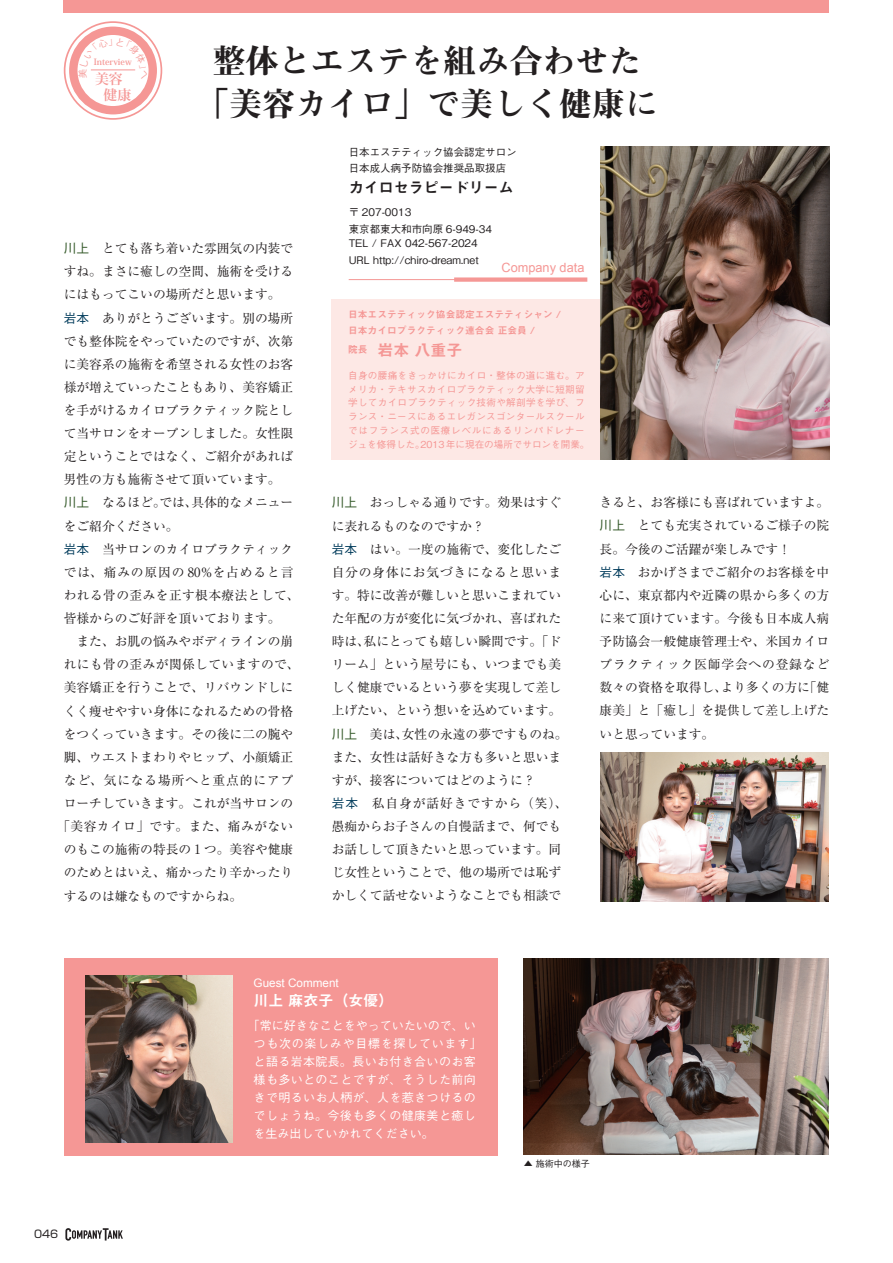
<style>
.page{position:relative;width:893px;height:1263px;background:#fff}
.page>*{position:absolute;margin:0;border:0;box-sizing:border-box;transform-origin:0 0}
.t1{font:33px/42.5px "Midashi Min Pro MA31";color:#231f20;text-align:center}
.t2{font:15.9px "Midashi Go Pro MB31";color:#f59795}
.t3{font:15px "Midashi Go Pro MB31";color:#231f20}
.t4{font:15px "Midashi Go Pro MB31";color:#fff}
.t5{font:700 13.8px/15.5px "Koz Min Pro";color:#f59795}
.t6{font:12.75px/23.1px "Ryumin Pro";color:#231f20}
.t7{font:12.75px "Ryumin Pro";letter-spacing:.03em;color:#231f20}
.t8{font:12.75px "Ryumin Pro";letter-spacing:.065em;color:#231f20}
.t9{font:12.75px "Ryumin Pro";letter-spacing:.035em;color:#231f20}
.t10{font:12.75px "Arial";color:#f59795}
.t11{font:500 12px/18px "Gothic BBB Pro";letter-spacing:.03em;color:#fff}
.t12{font:11.7px "Arial";color:#fff}
.t13{font:10.65px "Shin Go Pro";color:#231f20}
.t14{font:500 10.5px/17px "Gothic BBB Pro";color:#231f20}
.t15{font:9.75px/15.9px "Midashi Go Pro MB31";color:#f59795}
.t16{font:500 9.6px/13.8px "Gothic BBB Pro";letter-spacing:.035em;color:#f59795}
.t17{font:500 9px "Gothic BBB Pro";color:#231f20}
.t18{font:700 8.55px "Koz Min Pro";color:#f59795}
.s1{font-family:"Gothic BBB Pro";font-weight:500;color:#305625}
.s2{font-family:"Gothic BBB Pro";font-weight:500;color:#003b5b}
.s3{font-size:9.75px}
</style>
<div class="page">
<svg style="left:65px;top:1228px;width:58px;height:12px"></svg>
<div style="left:64px;top:0;width:765px;height:13px;background:#f59795"></div>
<svg style="left:65px;top:22px;width:96px;height:97px"></svg>
<div style="left:64px;top:21px;width:98px;height:99px;border:2px solid #f59795;border-radius:50%"></div>
<svg style="left:73px;top:31px;width:80px;height:79px"></svg>
<div style="left:69px;top:27px;width:88px;height:87px;border:8px solid #f59795;border-radius:50%"></div>
<div style="left:64px;top:958px;width:433px;height:197px;background:#f59795"></div>
<div style="left:331px;top:299px;width:271px;height:161px;background:#fde8e5"></div>
<hr style="left:349px;top:279px;width:229px;height:1px;background:#f59795">
<img style="left:600px;top:753px;width:228px;height:148px">
<img style="left:524px;top:958px;width:304px;height:197px">
<img style="left:85px;top:976px;width:148px;height:166px">
<div style="left:454px;top:277px;width:133px;height:5px;background:#f59795"></div>
<img style="left:601px;top:146px;width:228px;height:314px">
<svg style="left:78px;top:38px;width:69px;height:41px"></svg>
<p class="t18" style="left:94px;top:56px;width:39px">Interview</p>
<p class="t5" style="left:104px;top:71px;width:29px;text-indent:-8px">美容健康</p>
<h1 class="t1" style="left:196px;top:37px;width:463px">整体とエステを組み合わせた「美容カイロ」で美しく健康に</h1>
<p class="t6" style="left:64px;top:236px;width:231px"><span class="s1">川上</span>　とても落ち着いた雰囲気の内装で</p>
<p class="t6" style="left:64px;top:259px;width:231px">すね。まさに癒しの空間、施術を受ける</p>
<p class="t6" style="left:64px;top:282px;width:218px">にはもってこいの場所だと思います。</p>
<p class="t6" style="left:64px;top:305px;width:231px"><span class="s2">岩本</span>　ありがとうございます。別の場所</p>
<p class="t6" style="left:64px;top:328px;width:231px">でも整体院をやっていたのですが、次第</p>
<p class="t6" style="left:64px;top:352px;width:231px">に美容系の施術を希望される女性のお客</p>
<p class="t6" style="left:64px;top:375px;width:231px">様が増えていったこともあり、美容矯正</p>
<p class="t6" style="left:64px;top:398px;width:231px">を手がけるカイロプラクティック院とし</p>
<p class="t6" style="left:64px;top:421px;width:231px">て当サロンをオープンしました。女性限</p>
<p class="t6" style="left:64px;top:444px;width:231px">定ということではなく、ご紹介があれば</p>
<p class="t6" style="left:64px;top:467px;width:218px">男性の方も施術させて頂いています。</p>
<p class="t6" style="left:64px;top:490px;width:231px"><span class="s1">川上</span>　なるほど。では、具体的なメニュー</p>
<p class="t6" style="left:64px;top:513px;width:116px">をご紹介ください。</p>
<p class="t6" style="left:64px;top:536px;width:231px"><span class="s2">岩本</span>　当サロンのカイロプラクティック</p>
<p class="t8" style="left:64px;top:562px;width:231px">では、痛みの原因の 80%を占めると言</p>
<p class="t7" style="left:64px;top:585px;width:237px">われる骨の歪みを正す根本療法として、</p>
<p class="t6" style="left:64px;top:606px;width:218px">皆様からのご好評を頂いております。</p>
<p class="t6" style="left:64px;top:629px;width:231px">　また、お肌の悩みやボディラインの崩</p>
<p class="t7" style="left:64px;top:654px;width:237px">れにも骨の歪みが関係していますので、</p>
<p class="t6" style="left:64px;top:675px;width:231px">美容矯正を行うことで、リバウンドしに</p>
<p class="t6" style="left:64px;top:698px;width:231px">くく痩せやすい身体になれるための骨格</p>
<p class="t6" style="left:64px;top:721px;width:231px">をつくっていきます。その後に二の腕や</p>
<p class="t6" style="left:64px;top:745px;width:231px">脚、ウエストまわりやヒップ、小顔矯正</p>
<p class="t8" style="left:64px;top:770px;width:231px">など、気になる場所へと重点的にアプ</p>
<p class="t6" style="left:64px;top:791px;width:231px">ローチしていきます。これが当サロンの</p>
<p class="t9" style="left:57px;top:816px;width:237px">「美容カイロ」です。また、痛みがない</p>
<p class="t6" style="left:64px;top:837px;width:231px">のもこの施術の特長の 1 つ。美容や健康</p>
<p class="t6" style="left:64px;top:860px;width:231px">のためとはいえ、痛かったり辛かったり</p>
<p class="t6" style="left:64px;top:883px;width:180px">するのは嫌なものですからね。</p>
<p class="t14" style="left:349px;top:142px;width:170px;line-height:16px">日本エステティック協会認定サロン日本成人病予防協会推奨品取扱店</p>
<p class="t3" style="left:349px;top:175px;width:167px">カイロセラピードリーム</p>
<p class="t14" style="left:349px;top:203px;width:145px">〒 207-0013　<br>東京都東大和市向原 6-949-34</p>
<p class="t14" style="left:349px;top:233px;width:131px">TEL / FAX 042-567-2024<br>URL http://chiro-dream.net</p>
<p class="t10" style="left:501px;top:259px;width:84px">Company data</p>
<p class="t15" style="left:348px;top:305px;width:214px">日本エステティック協会認定エステティシャン /日本カイロプラクティック連合会 正会員 /</p>
<p class="t2" style="left:348px;top:337px;width:116px"><span class="s3">院長　</span>岩本 八重子</p>
<p class="t16" style="left:348px;top:367px;width:243px">自身の腰痛をきっかけにカイロ・整体の道に進む。アメリカ・テキサスカイロプラクティック大学に短期留学してカイロプラクティック技術や解剖学を学び、フランス・ニースにあるエレガンスゴンタールスクールではフランス式の医療レベルにあるリンパドレナージュを修得した。2013年に現在の場所でサロンを開業。</p>
<p class="t6" style="left:332px;top:490px;width:237px"><span class="s1">川上</span>　おっしゃる通りです。効果はすぐに表れるものなのですか？<br><span class="s2">岩本</span>　はい。一度の施術で、変化したご自分の身体にお気づきになると思います。特に改善が難しいと思いこまれていた年配の方が変化に気づかれ、喜ばれた時は、私にとっても嬉しい瞬間です。「ドリーム」という屋号にも、いつまでも美しく健康でいるという夢を実現して差し上げたい、という想いを込めています。<span class="s1">川上</span>　美は、女性の永遠の夢ですものね。また、女性は話好きな方も多いと思いますが、接客についてはどのように？<br><span class="s2">岩本</span>　私自身が話好きですから（笑）、愚痴からお子さんの自慢話まで、何でもお話しして頂きたいと思っています。同じ女性ということで、他の場所では恥ずかしくて話せないようなことでも相談で</p>
<p class="t6" style="left:600px;top:490px;width:231px">きると、お客様にも喜ばれていますよ。<span class="s1">川上</span>　とても充実されているご様子の院長。今後のご活躍が楽しみです！<br><span class="s2">岩本</span>　おかげさまでご紹介のお客様を中心に、東京都内や近隣の県から多くの方に来て頂けています。今後も日本成人病予防協会一般健康管理士や、米国カイロプラクティック医師学会への登録など数々の資格を取得し、より多くの方に「健康美」と「癒し」を提供して差し上げたいと思っています。</p>
<p class="t12" style="left:254px;top:975px;width:87px">Guest Comment</p>
<p class="t13" style="left:34px;top:1225px;width:26px">046</p>
<p class="t4" style="left:254px;top:988px;width:141px">川上 麻衣子（女優）</p>
<p class="t11" style="left:254px;top:1014px;width:230px;text-indent:-6px">「常に好きなことをやっていたいので、いつも次の楽しみや目標を探しています」と語る岩本院長。長いお付き合いのお客様も多いとのことですが、そうした前向きで明るいお人柄が、人を惹きつけるのでしょうね。今後も多くの健康美と癒しを生み出していかれてください。</p>
<p class="t17" style="left:524px;top:1156px;width:67px">▲ 施術中の様子</p>
</div>
